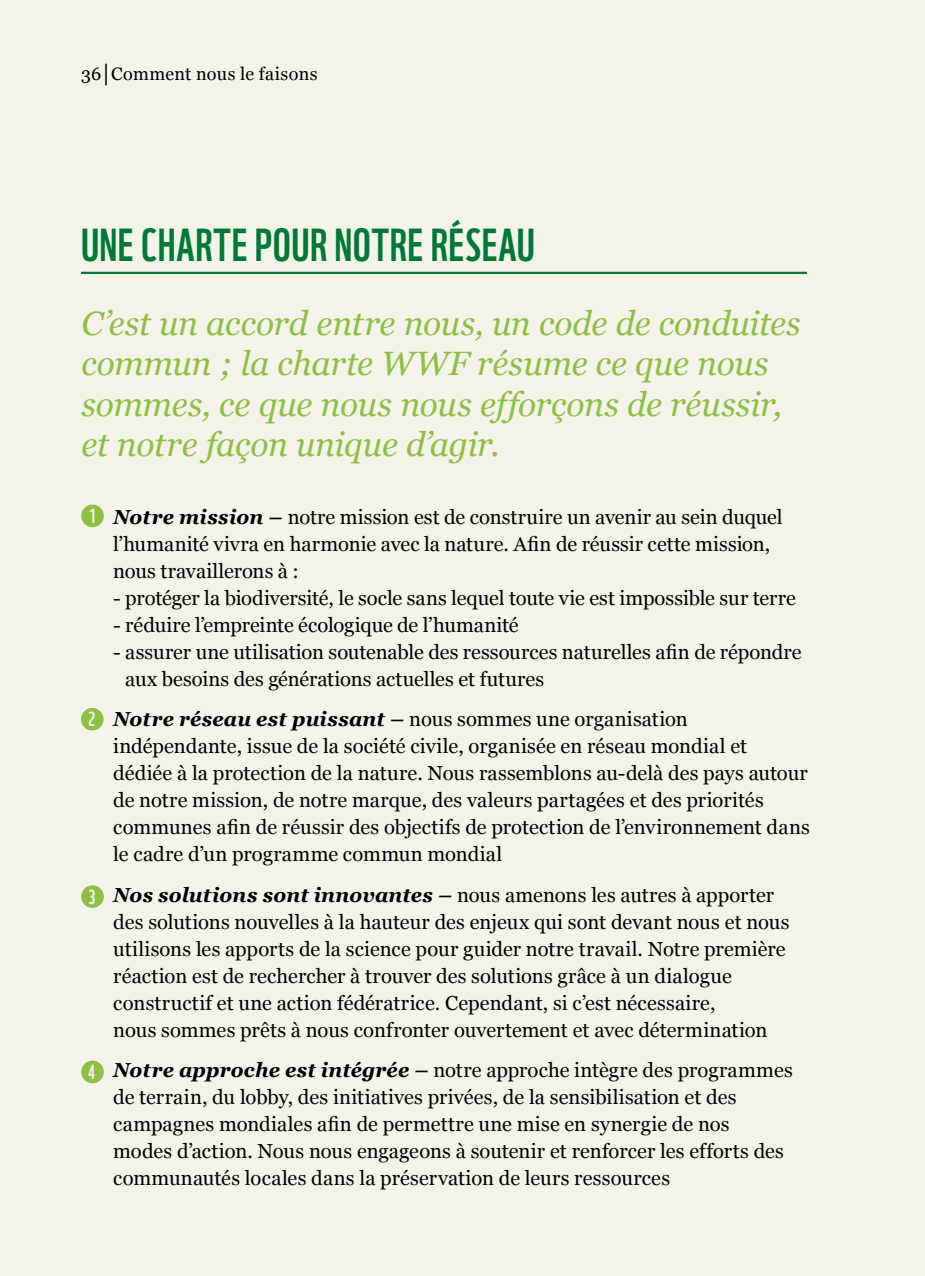
<style>
.page{position:relative;width:925px;height:1276px;background:#f4f3ea}
.page>*{position:absolute;margin:0;border:0;box-sizing:border-box;transform-origin:0 0}
.t1{font:45px "WWF";color:#007935}
.t2{font:italic 33.75px/40.5px "Georgia";letter-spacing:-.01em;color:#8ec043}
.t3{font:20.25px/27px "Georgia";color:#000}
.t4{font:19.8px "WWF";color:#f4f3ea}
.t5{font:18px "Georgia";letter-spacing:.02em;color:#000}
.s1{font-weight:700;font-style:italic}
</style>
<div class="page">
<hr style="left:81px;top:272px;width:726px;height:2px;background:#007935">
<div style="left:81px;top:504px;width:23px;height:23px;background:#8ec043;border-radius:50%"></div>
<div style="left:81px;top:885px;width:23px;height:23px;background:#8ec043;border-radius:50%"></div>
<div style="left:81px;top:708px;width:23px;height:22px;background:#8ec043;border-radius:50%"></div>
<div style="left:81px;top:1060px;width:23px;height:23px;background:#8ec043;border-radius:50%"></div>
<p class="t5" style="left:81px;top:63px;width:238px">36│Comment nous le faisons</p>
<h1 class="t1" style="left:81px;top:209px;width:79px">UNE CHARTE</h1>
<h1 class="t1" style="left:255px;top:209px;width:19px">POUR</h1>
<h1 class="t1" style="left:334px;top:209px;width:19px">NOTRE</h1>
<h1 class="t1" style="left:431px;top:209px;width:18px">RÉSEAU</h1>
<h2 class="t2" style="left:81px;top:303px;width:721px">C’est un accord entre nous, un code de conduites commun ; la charte WWF résume ce que nous sommes, ce que nous nous efforçons de réussir, et notre façon unique d’agir.</h2>
<p class="t4" style="left:89px;top:500px;width:9px">1</p>
<p class="t4" style="left:88px;top:703px;width:9px">2</p>
<p class="t4" style="left:88px;top:881px;width:9px">3</p>
<p class="t4" style="left:88px;top:1056px;width:9px">4</p>
<p class="t3" style="left:113px;top:504px;width:671px"><span class="s1">Notre mission –</span> notre mission est de construire un avenir au sein duquel l’humanité vivra en harmonie avec la nature. Afin de réussir cette mission, nous travaillerons à :</p>
<p class="t3" style="left:113px;top:585px;width:684px">- protéger la biodiversité, le socle sans lequel toute vie est impossible sur terre</p>
<p class="t3" style="left:113px;top:612px;width:407px">- réduire l’empreinte écologique de l’humanité</p>
<p class="t3" style="left:125px;top:639px;width:678px;text-indent:-12px">- assurer une utilisation soutenable des ressources naturelles afin de répondre aux besoins des générations actuelles et futures</p>
<p class="t3" style="left:113px;top:706px;width:698px"><span class="s1">Notre réseau est puissant –</span> nous sommes une organisation indépendante, issue de la société civile, organisée en réseau mondial et dédiée à la protection de la nature. Nous rassemblons au-delà des pays autour de notre mission, de notre marque, des valeurs partagées et des priorités communes afin de réussir des objectifs de protection de l’environnement dans le cadre d’un programme commun mondial</p>
<p class="t3" style="left:113px;top:882px;width:678px"><span class="s1">Nos solutions sont innovantes –</span> nous amenons les autres à apporter des solutions nouvelles à la hauteur des enjeux qui sont devant nous et nous utilisons les apports de la science pour guider notre travail. Notre première réaction est de rechercher à trouver des solutions grâce à un dialogue constructif et une action fédératrice. Cependant, si c’est nécessaire,<br>nous sommes prêts à nous confronter ouvertement et avec détermination</p>
<p class="t3" style="left:113px;top:1057px;width:681px"><span class="s1">Notre approche est intégrée –</span> notre approche intègre des programmes de terrain, du lobby, des initiatives privées, de la sensibilisation et des campagnes mondiales afin de permettre une mise en synergie de nos modes d’action. Nous nous engageons à soutenir et renforcer les efforts des communautés locales dans la préservation de leurs ressources</p>
</div>
